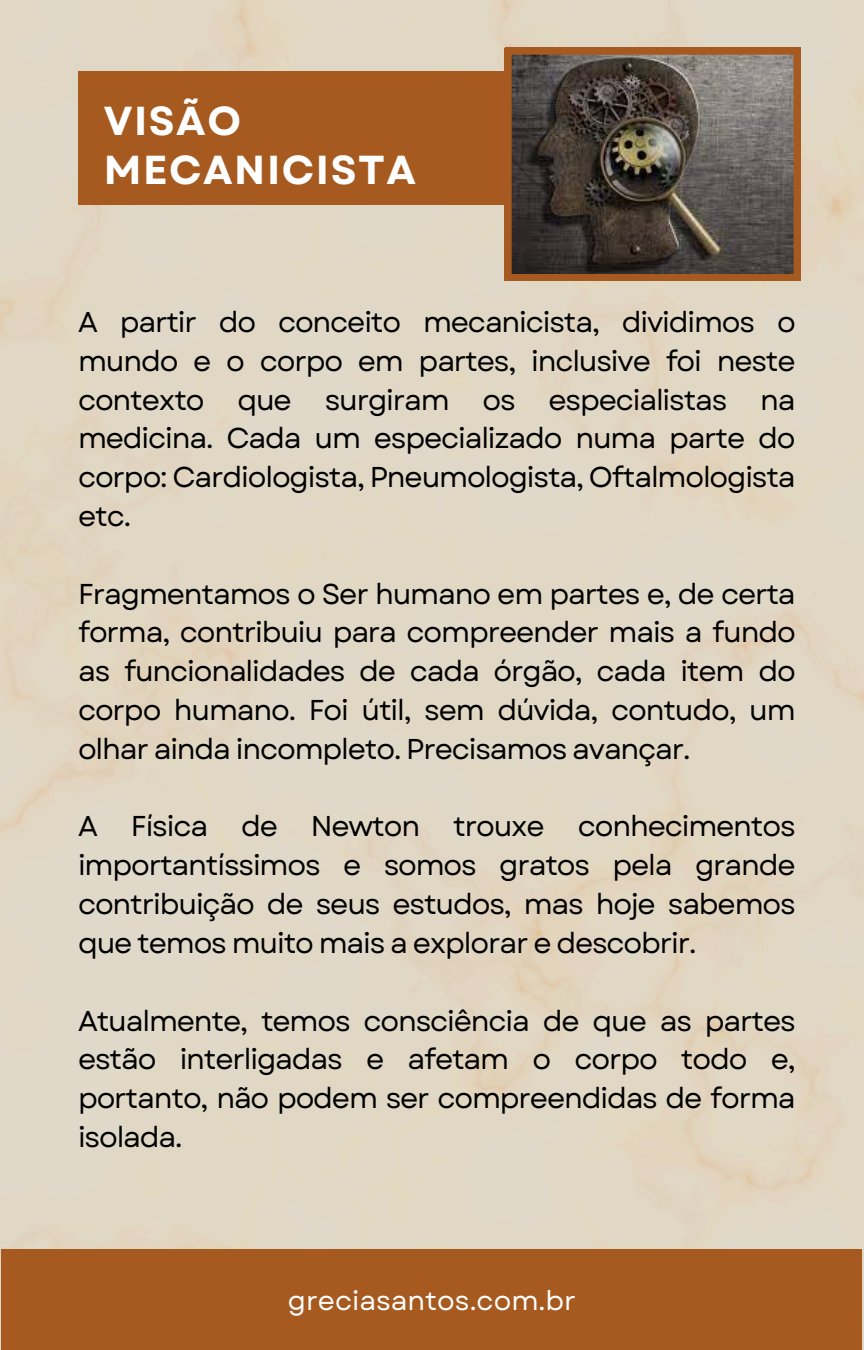
<style>
.page{position:relative;width:864px;height:1350px;background:#e0d8c4}
.page>*{position:absolute;margin:0;border:0;box-sizing:border-box;transform-origin:0 0}
.t1{font:700 40.5px/49.1px "Garet";letter-spacing:.04em;color:#fff}
.t2{font:28.57px/38.7px "Garet";letter-spacing:-.04em;color:#000;text-align:justify}
.t3{font:27px "Garet";color:#fff}
</style>
<div class="page">
<div style="left:2px;top:1249px;width:860px;height:101px;background:#a65a20"></div>
<div style="left:78px;top:72px;width:442px;height:133px;background:#a65a20"></div>
<svg style="left:505px;top:48px;width:295px;height:233px;background:#5b4d43"></svg>
<p class="t1" style="left:104px;top:96px;width:314px">VISÃO<br>MECANICISTA</p>
<h1 class="t2" style="left:78px;top:303px;width:719px">A partir do conceito mecanicista, dividimos o mundo e o corpo em partes, inclusive foi neste contexto que surgiram os especialistas na medicina. Cada um especializado numa parte do corpo: Cardiologista, Pneumologista, Oftalmologista etc.</h1>
<p class="t2" style="left:78px;top:574px;width:719px">Fragmentamos o Ser humano em partes e, de certa forma, contribuiu para compreender mais a fundo as funcionalidades de cada órgão, cada item do corpo humano. Foi útil, sem dúvida, contudo, um olhar ainda incompleto. Precisamos avançar.</p>
<p class="t2" style="left:78px;top:807px;width:719px">A Física de Newton trouxe conhecimentos importantíssimos e somos gratos pela grande contribuição de seus estudos, mas hoje sabemos que temos muito mais a explorar e descobrir.</p>
<p class="t2" style="left:78px;top:1001px;width:719px">Atualmente, temos consciência de que as partes estão interligadas e afetam o corpo todo e, portanto, não podem ser compreendidas de forma isolada.</p>
<p class="t3" style="left:288px;top:1281px;width:290px">greciasantos.com.br</p>
</div>
